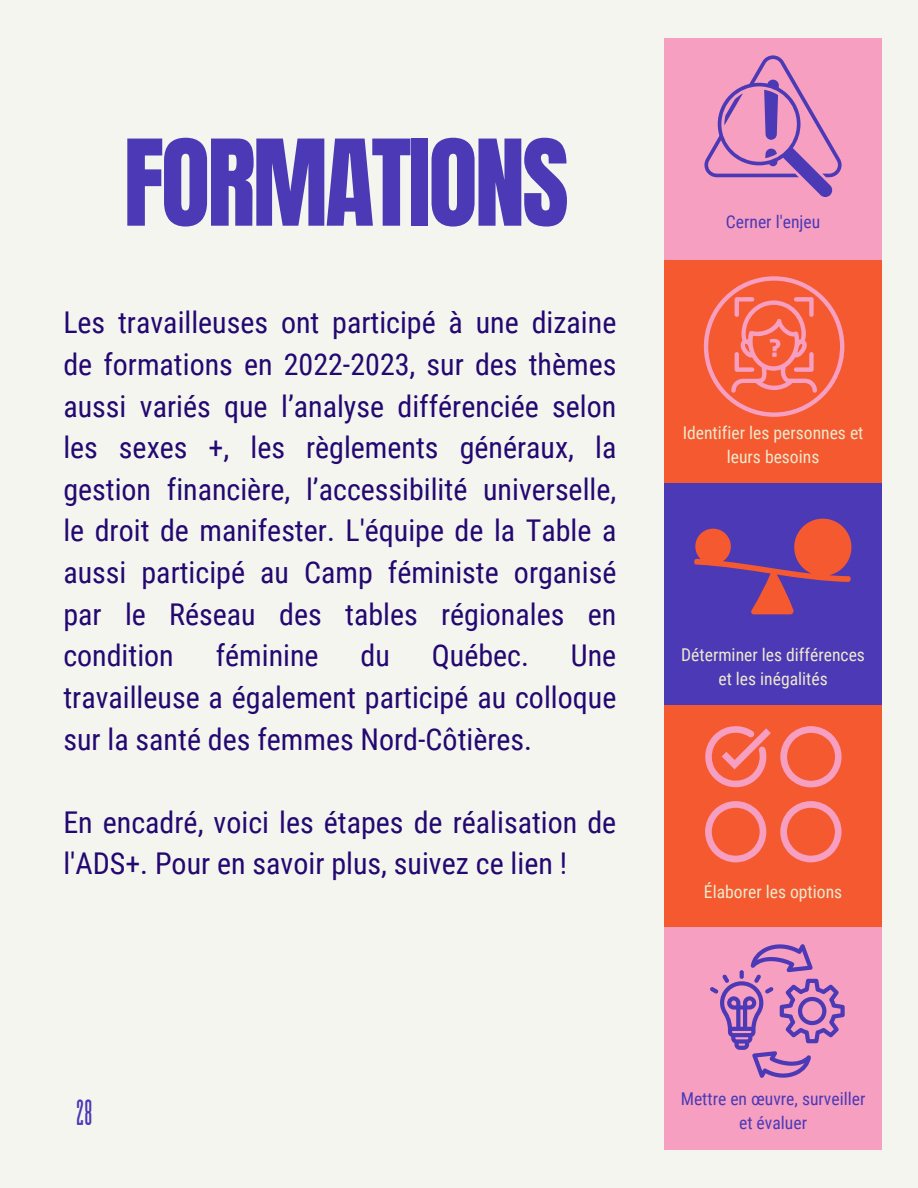
<style>
.page{position:relative;width:918px;height:1188px;background:#f5f5ef}
.page>*{position:absolute;margin:0;border:0;box-sizing:border-box;transform-origin:0 0}
.t1{font:101.55px "Anton";letter-spacing:-.03em;color:#4b39b5}
.t2{font:36px "Revive 80 Tall";color:#4b39b5}
.t3{font:30px/41.7px "Roboto Condensed";color:#230871;text-align:justify}
.t4{font:17.7px/24.2px "Roboto Condensed";color:#efe9ce;text-align:center}
.t5{font:17.7px "Roboto Condensed";color:#4b39b5}
</style>
<div class="page">
<div style="left:664px;top:38px;width:218px;height:222px;background:#f79fc1"></div>
<div style="left:664px;top:483px;width:218px;height:222px;background:#4b39b5"></div>
<div style="left:664px;top:261px;width:218px;height:222px;background:#f4592f"></div>
<div style="left:664px;top:705px;width:218px;height:222px;background:#f4592f"></div>
<div style="left:664px;top:927px;width:218px;height:222px;background:#f79fc1"></div>
<svg style="left:704px;top:55px;width:138px;height:142px"></svg>
<svg style="left:704px;top:276px;width:140px;height:141px"></svg>
<svg style="left:694px;top:519px;width:157px;height:95px"></svg>
<svg style="left:780px;top:726px;width:62px;height:61px"></svg>
<svg style="left:705px;top:801px;width:61px;height:61px"></svg>
<svg style="left:780px;top:801px;width:62px;height:61px"></svg>
<svg style="left:705px;top:726px;width:66px;height:62px"></svg>
<svg style="left:710px;top:944px;width:135px;height:134px"></svg>
<p class="t1" style="left:123px;top:110px;width:447px">FORMATIONS</p>
<p class="t3" style="left:63px;top:302px;width:555px">Les travailleuses ont participé à une dizaine de formations en 2022-2023, sur des thèmes aussi variés que l’analyse différenciée selon les sexes +, les règlements généraux, la gestion financière, l’accessibilité universelle, le droit de manifester. L'équipe de la Table a aussi participé au Camp féministe organisé par le Réseau des tables régionales en condition</p>
<p class="t3" style="left:216px;top:635px;width:104px">féminine</p>
<p class="t3" style="left:361px;top:635px;width:31px">du</p>
<p class="t3" style="left:432px;top:635px;width:99px">Québec.</p>
<p class="t3" style="left:63px;top:635px;width:555px;text-indent:508px">Une travailleuse a également participé au colloque sur la santé des femmes Nord-Côtières.</p>
<p class="t3" style="left:63px;top:802px;width:555px">En encadré, voici les étapes de réalisation de l'ADS+. Pour en savoir plus, suivez ce lien !</p>
<p class="t5" style="left:726px;top:211px;width:96px">Cerner l'enjeu</p>
<p class="t4" style="left:683px;top:421px;width:182px">Identifier les personnes et leurs besoins</p>
<p class="t4" style="left:681px;top:643px;width:185px">Déterminer les différences et les inégalités</p>
<p class="t4" style="left:704px;top:880px;width:140px">Élaborer les options</p>
<p class="t2" style="left:76px;top:1094px;width:19px">28</p>
<p class="t5" style="left:681px;top:1088px;width:186px">Mettre en œuvre, surveiller</p>
<p class="t5" style="left:739px;top:1112px;width:69px">et évaluer</p>
</div>
